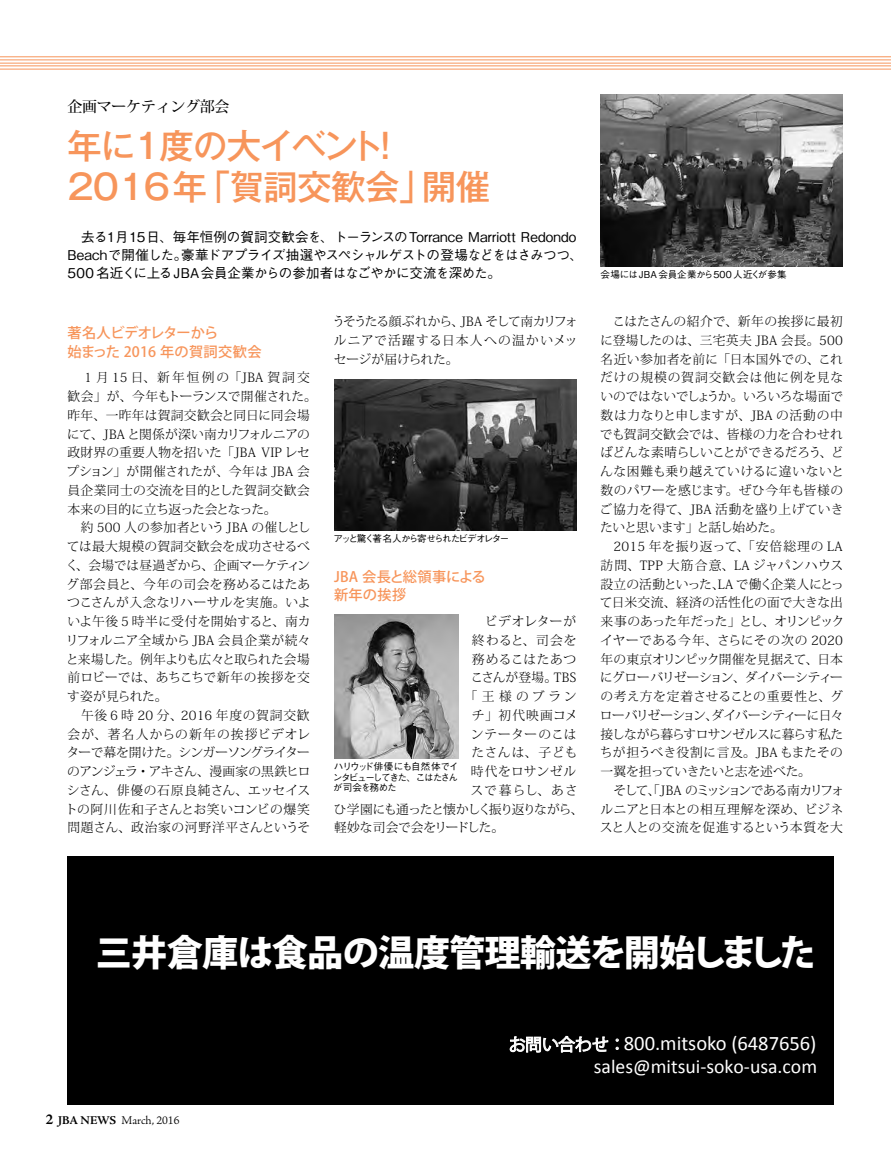
<style>
.page{position:relative;width:891px;height:1161px;background:#fff}
.page>*{position:absolute;margin:0;border:0;box-sizing:border-box;transform-origin:0 0}
.t1{font:800 36.15px "Koz Go Pr 6 N";letter-spacing:-.02em;color:#fff}
.t2{font:500 34.5px/40.5px "Gothic MB101 Pro";letter-spacing:-.02em;color:#f7955b}
.t3{font:20.55px "Calibri";color:#fff}
.t4{font:19.8px "Calibri";color:#fff}
.t5{font:500 15px "Koz Min Pro";letter-spacing:-.02em;color:#000}
.t6{font:500 14.25px/18.8px "Koz Go Pro";letter-spacing:.01em;color:#f7955b}
.t7{font:500 13.5px/18px "Gothic BBB Pro";letter-spacing:-.01em;color:#000}
.t8{font:300 12.75px/18.8px "Koz Min Pro";letter-spacing:.01em;color:#000}
.t9{font:300 12.75px "Koz Min Pro";letter-spacing:-.085em;color:#000}
.t10{font:300 12.75px "Koz Min Pro";letter-spacing:-.02em;color:#000}
.t11{font:300 12.75px "Koz Min Pro";letter-spacing:.04em;color:#000}
.t12{font:300 12.75px "Koz Min Pro";letter-spacing:.035em;color:#000}
.t13{font:300 12.75px "Koz Min Pro";letter-spacing:.05em;color:#000}
.t14{font:300 12px "Adobe Jenson Pro";color:#000}
.t15{font:500 9.6px/10.5px "Gothic BBB Pro";letter-spacing:-.1em;color:#000;text-align:justify}
.t16{font:500 9.6px "Gothic BBB Pro";letter-spacing:.02em;color:#000}
.t17{font:500 9.6px "Gothic BBB Pro";letter-spacing:-.16em;color:#000}
.s1{font-weight:700;font-size:15px}
.s2{font-weight:700}
.s3{font-family:"Koz Go Pr 6 N";font-size:16.95px}
</style>
<div class="page">
<svg style="left:0;top:56px;width:891px;height:14px"></svg>
<div style="left:67px;top:856px;width:767px;height:249px;background:#000"></div>
<img style="left:334px;top:614px;width:124px;height:144px">
<img style="left:601px;top:95px;width:242px;height:172px">
<img style="left:334px;top:379px;width:242px;height:151px">
<p class="t5" style="left:68px;top:96px;width:163px">企画マーケティング部会</p>
<h2 class="t2" style="left:68px;top:122px;width:424px">年に１度の大イベント！<br>2016年「賀詞交歓会」開催</h2>
<p class="t7" style="left:68px;top:226px;width:517px">　去る１月15日、毎年恒例の賀詞交歓会を、トーランスのTorrance Marriott Redondo<br>Beachで開催した。豪華ドアプライズ抽選やスペシャルゲストの登場などをはさみつつ、<br>500 名近くに上るJBA会員企業からの参加者はなごやかに交流を深めた。</p>
<p class="t6" style="left:67px;top:324px;width:196px">著名人ビデオレターから<br>始まった 2016 年の賀詞交歓会</p>
<p class="t8" style="left:65px;top:368px;width:253px">　１月15 日、新年恒例の「JBA 賀詞交歓会」が、今年もトーランスで開催された。昨年、一昨年は賀詞交歓会と同日に同会場にて、JBA と関係が深い南カリフォルニアの政財界の重要人物を招いた「JBA VIP レセプション」が開催されたが、今年は JBA 会員企業同士の交流を目的とした賀詞交歓会本来の目的に立ち返った会となった。<br>　約 500 人の参加者というJBA の催しとしては最大規模の賀詞交歓会を成功させるべく、会場では昼過ぎから、企画マーケティング部会員と、今年の司会を務めるこはたあつこさんが入念なリハーサルを実施。いよいよ午後５時半に受付を開始すると、南カリフォルニア全域から JBA 会員企業が続々と来場した。例年よりも広々と取られた会場前ロビーでは、あちこちで新年の挨拶を交す姿が見られた。<br>　午後６時 20 分、2016 年度の賀詞交歓会が、著名人からの新年の挨拶ビデオレターで幕を開けた。シンガーソングライターのアンジェラ・アキさん、漫画家の黒鉄ヒロシさん、俳優の石原良純さん、エッセイストの阿川佐和子さんとお笑いコンビの爆笑問題さん、政治家の河野洋平さんというそ</p>
<p class="t8" style="left:332px;top:312px;width:247px;text-align:justify">うそうたる顔ぶれから、JBA そして南カリフォルニアで活躍する日本人への温かいメッセージが届けられた。</p>
<p class="t17" style="left:334px;top:530px;width:177px">アッと驚く著名人から寄せられたビデオレター</p>
<p class="t6" style="left:334px;top:568px;width:153px">JBA 会長と総領事による新年の挨拶</p>
<p class="t8" style="left:472px;top:612px;width:106px">　ビデオレターが</p>
<p class="t8" style="left:472px;top:630px;width:106px">終わると、司会を</p>
<p class="t11" style="left:472px;top:650px;width:106px">務めるこはたあつ</p>
<p class="t8" style="left:471px;top:668px;width:107px">こさんが登場。TBS</p>
<p class="t8" style="left:465px;top:687px;width:113px">「王様のブラン</p>
<p class="t8" style="left:472px;top:705px;width:108px">チ」初代映画コメ</p>
<p class="t12" style="left:471px;top:725px;width:107px">ンテーターのこは</p>
<p class="t8" style="left:471px;top:743px;width:108px">たさんは、子ども</p>
<p class="t13" style="left:471px;top:762px;width:107px">時代をロサンゼル</p>
<p class="t8" style="left:470px;top:780px;width:109px">スで暮らし、あさ</p>
<p class="t9" style="left:334px;top:800px;width:251px">ひ学園にも通ったと懐かしく振り返りながら、</p>
<p class="t10" style="left:334px;top:819px;width:172px">軽妙な司会で会をリードした。</p>
<p class="t15" style="left:333px;top:760px;width:127px">ハリウッド俳優にも自然体でインタビューしてきた、こはたさんが司会を務めた</p>
<p class="t16" style="left:601px;top:267px;width:188px">会場にはJBA会員企業から500人近くが参集</p>
<p class="t8" style="left:599px;top:312px;width:246px">　こはたさんの紹介で、新年の挨拶に最初に登場したのは、三宅英夫 JBA 会長。500名近い参加者を前に「日本国外での、これだけの規模の賀詞交歓会は他に例を見ないのではないでしょうか。いろいろな場面で数は力なりと申しますが、JBA の活動の中でも賀詞交歓会では、皆様の力を合わせればどんな素晴らしいことができるだろう、どんな困難も乗り越えていけるに違いないと数のパワーを感じます。ぜひ今年も皆様のご協力を得て、JBA 活動を盛り上げていきたいと思います」と話し始めた。<br>　2015 年を振り返って、「安倍総理の LA訪問、TPP 大筋合意、LA ジャパンハウス設立の活動といった、LA で働く企業人にとって日米交流、経済の活性化の面で大きな出来事のあった年だった」とし、オリンピックイヤーである今年、さらにその次の 2020年の東京オリンピック開催を見据えて、日本にグローバリゼーション、ダイバーシティーの考え方を定着させることの重要性と、グローバリゼーション、ダイバーシティーに日々接しながら暮らすロサンゼルスに暮らす私たちが担うべき役割に言及。JBA もまたその一翼を担っていきたいと志を述べた。<br>　そして、「JBA のミッションである南カリフォルニアと日本との相互理解を深め、ビジネスと人との交流を促進するという本質を大</p>
<h1 class="t1" style="left:96px;top:933px;width:721px">三井倉庫は食品の温度管理輸送を開始しました</h1>
<p class="t14" style="left:46px;top:1113px;width:135px"><span class="s1">2</span> <span class="s2">JBA NEWS</span> March, 2016</p>
<h3 class="t3" style="left:509px;top:1030px;width:309px"><span class="s3">お問い合わせ：</span>800.mitsoko (6487656)</h3>
<h3 class="t4" style="left:594px;top:1054px;width:225px">sales@mitsui-soko-usa.com</h3>
</div>
